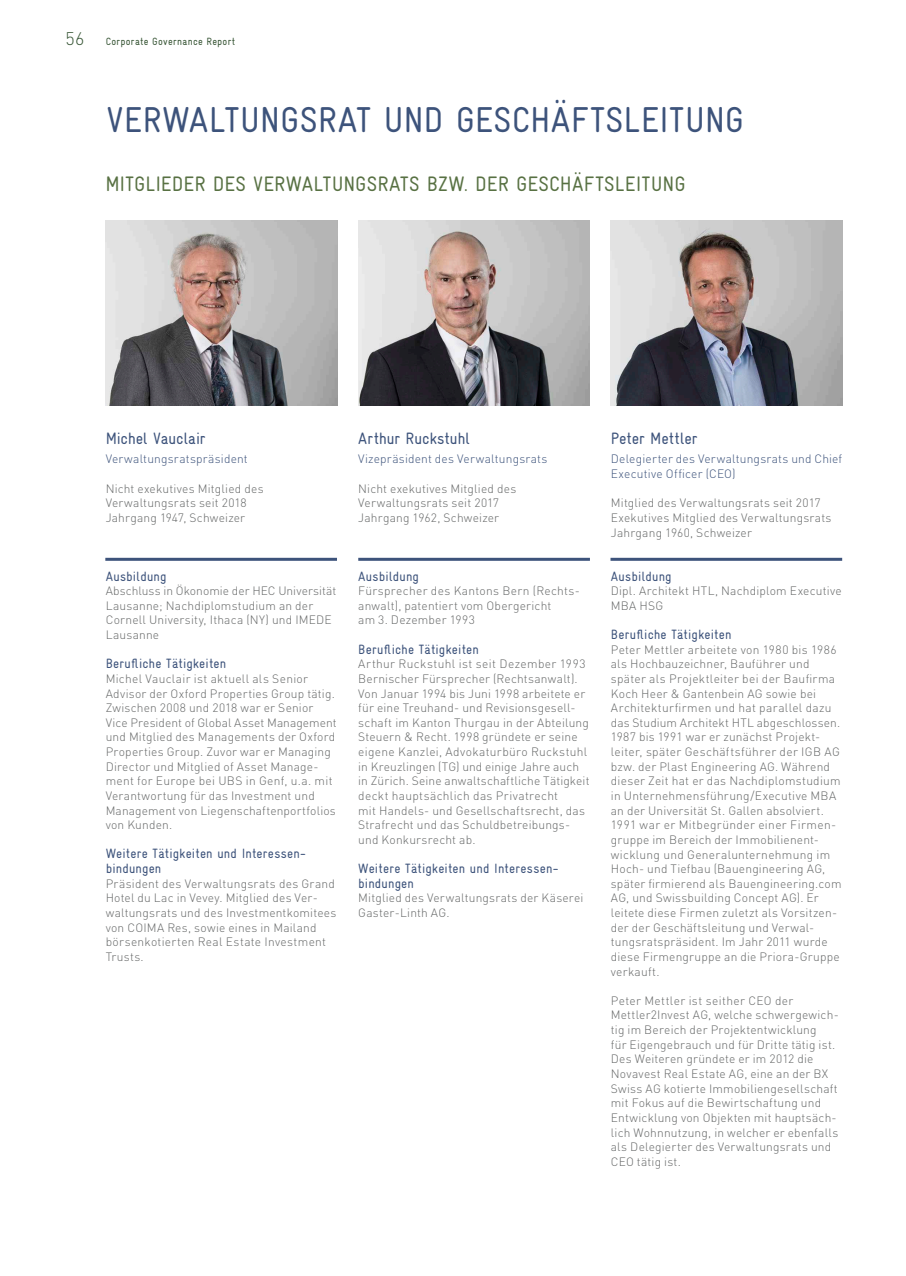
<style>
.page{position:relative;width:906px;height:1276px;background:#fff}
.page>*{position:absolute;margin:0;border:0;box-sizing:border-box;transform-origin:0 0}
.t1{font:condensed 36px "Gravur";letter-spacing:.005em;color:#3d537b}
.t2{font:condensed 21px "Gravur";letter-spacing:.01em;color:#587143}
.t3{font:condensed 16.5px "Gravur";letter-spacing:-.005em;color:#3d537b}
.t4{font:condensed 13.5px/14.5px "Gravur";letter-spacing:.015em;color:#3d537b}
.t5{font:300 12px/14.7px "DIN";letter-spacing:.015em;color:#656767}
.t6{font:300 12px/14.7px "DIN";letter-spacing:.015em;color:#3d537b}
.t7{font:condensed 10.5px "Gravur";letter-spacing:.025em;color:#385636}
.s1{font-family:"DIN";font-weight:300;font-stretch:normal;font-size:18px}
</style>
<div class="page">
<img style="left:358px;top:221px;width:231px;height:184px">
<img style="left:611px;top:221px;width:231px;height:184px">
<img style="left:106px;top:221px;width:231px;height:184px">
<hr style="left:105px;top:558px;width:232px;height:3px;background:#3d537b">
<hr style="left:358px;top:558px;width:232px;height:3px;background:#3d537b">
<hr style="left:610px;top:558px;width:232px;height:3px;background:#3d537b">
<p class="t7" style="left:66px;top:35px;width:171px"><span class="s1">56</span> Corporate Governance Report</p>
<h1 class="t1" style="left:106px;top:100px;width:639px">VERWALTUNGSRAT UND GESCHÄFTSLEITUNG</h1>
<h2 class="t2" style="left:105px;top:172px;width:582px">MITGLIEDER DES VERWALTUNGSRATS BZW. DER GESCHÄFTSLEITUNG</h2>
<h3 class="t3" style="left:106px;top:429px;width:101px">Michel Vauclair</h3>
<p class="t6" style="left:106px;top:452px;width:144px">Verwaltungsratspräsident</p>
<p class="t5" style="left:106px;top:481px;width:159px">Nicht exekutives Mitglied des<br>Verwaltungsrats seit 2018<br>Jahrgang 1947, Schweizer</p>
<p class="t4" style="left:106px;top:568px;width:62px">Ausbildung</p>
<p class="t5" style="left:106px;top:583px;width:232px">Abschluss in Ökonomie der HEC Universität<br>Lausanne; Nachdiplomstudium an der<br>Cornell University, Ithaca (NY) und IMEDE<br>Lausanne</p>
<p class="t4" style="left:106px;top:656px;width:122px">Berufliche Tätigkeiten</p>
<p class="t5" style="left:106px;top:671px;width:232px">Michel Vauclair ist aktuell als Senior Advisor der Oxford Properties Group tätig.<br>Zwischen 2008 und 2018 war er Senior Vice President of Global Asset Management und Mitglied des Managements der Oxford Properties Group. Zuvor war er Managing Director und Mitglied of Asset Manage&shy;ment for Europe bei UBS in Genf, u.a. mit Verantwortung für das Investment und Management von Liegenschaftenportfolios von Kunden.</p>
<p class="t4" style="left:106px;top:846px;width:202px">Weitere Tätigkeiten und Interessen&shy;bindungen</p>
<p class="t5" style="left:106px;top:876px;width:232px">Präsident des Verwaltungsrats des Grand Hotel du Lac in Vevey. Mitglied des Ver&shy;waltungsrats und des Investmentkomitees von COIMA Res, sowie eines in Mailand börsenkotierten Real Estate Investment Trusts.</p>
<h3 class="t3" style="left:358px;top:429px;width:113px">Arthur Ruckstuhl</h3>
<p class="t6" style="left:358px;top:452px;width:191px">Vizepräsident des Verwaltungsrats</p>
<p class="t5" style="left:358px;top:481px;width:159px">Nicht exekutives Mitglied des<br>Verwaltungsrats seit 2017<br>Jahrgang 1962, Schweizer</p>
<p class="t4" style="left:358px;top:568px;width:62px">Ausbildung</p>
<p class="t5" style="left:358px;top:583px;width:223px">Fürsprecher des Kantons Bern (Rechts&shy;anwalt), patentiert vom Obergericht<br>am 3. Dezember 1993</p>
<p class="t4" style="left:358px;top:642px;width:122px">Berufliche Tätigkeiten</p>
<p class="t5" style="left:358px;top:656px;width:233px">Arthur Ruckstuhl ist seit Dezember 1993<br>Bernischer Fürsprecher (Rechtsanwalt).<br>Von Januar 1994 bis Juni 1998 arbeitete er für eine Treuhand- und Revisionsgesell&shy;schaft im Kanton Thurgau in der Abteilung Steuern &amp; Recht. 1998 gründete er seine eigene Kanzlei, Advokaturbüro Ruckstuhl in Kreuzlingen (TG) und einige Jahre auch in Zürich. Seine anwaltschaftliche Tätigkeit deckt hauptsächlich das Privatrecht<br>mit Handels- und Gesellschaftsrecht, das Strafrecht und das Schuldbetreibungs&shy;und Konkursrecht ab.</p>
<p class="t4" style="left:358px;top:861px;width:202px">Weitere Tätigkeiten und Interessen&shy;bindungen</p>
<p class="t5" style="left:358px;top:890px;width:227px">Mitglied des Verwaltungsrats der Käserei<br>Gaster-Linth AG.</p>
<h3 class="t3" style="left:611px;top:429px;width:88px">Peter Mettler</h3>
<p class="t6" style="left:611px;top:452px;width:233px">Delegierter des Verwaltungsrats und Chief<br>Executive Officer (CEO)</p>
<p class="t5" style="left:611px;top:495px;width:222px">Mitglied des Verwaltungsrats seit 2017<br>Exekutives Mitglied des Verwaltungsrats<br>Jahrgang 1960, Schweizer</p>
<p class="t4" style="left:611px;top:568px;width:62px">Ausbildung</p>
<p class="t5" style="left:611px;top:583px;width:232px">Dipl. Architekt HTL, Nachdiplom Executive<br>MBA HSG</p>
<p class="t4" style="left:611px;top:627px;width:122px">Berufliche Tätigkeiten</p>
<p class="t5" style="left:611px;top:642px;width:232px">Peter Mettler arbeitete von 1980 bis 1986 als Hochbauzeichner, Bauführer und später als Projektleiter bei der Baufirma Koch Heer &amp; Gantenbein AG sowie bei Architekturfirmen und hat parallel dazu das Studium Architekt HTL abgeschlossen.<br>1987 bis 1991 war er zunächst Projekt&shy;leiter, später Geschäftsführer der IGB AG bzw. der Plast Engineering AG. Während dieser Zeit hat er das Nachdiplomstudium in Unternehmensführung/Executive MBA an der Universität St. Gallen absolviert.<br>1991 war er Mitbegründer einer Firmen&shy;gruppe im Bereich der Immobilienent&shy;wicklung und Generalunternehmung im Hoch- und Tiefbau (Bauengineering AG, später firmierend als Bauengineering.com AG, und Swissbuilding Concept AG). Er leitete diese Firmen zuletzt als Vorsitzen&shy;der der Geschäftsleitung und Verwal&shy;tungsratspräsident. Im Jahr 2011 wurde diese Firmengruppe an die Priora-Gruppe verkauft.</p>
<p class="t5" style="left:611px;top:993px;width:229px">Peter Mettler ist seither CEO der Mettler2Invest AG, welche schwergewich&shy;tig im Bereich der Projektentwicklung<br>für Eigengebrauch und für Dritte tätig ist.<br>Des Weiteren gründete er im 2012 die Novavest Real Estate AG, eine an der BX Swiss AG kotierte Immobiliengesellschaft mit Fokus auf die Bewirtschaftung und Entwicklung von Objekten mit hauptsäch&shy;lich Wohnnutzung, in welcher er ebenfalls als Delegierter des Verwaltungsrats und CEO tätig ist.</p>
</div>
